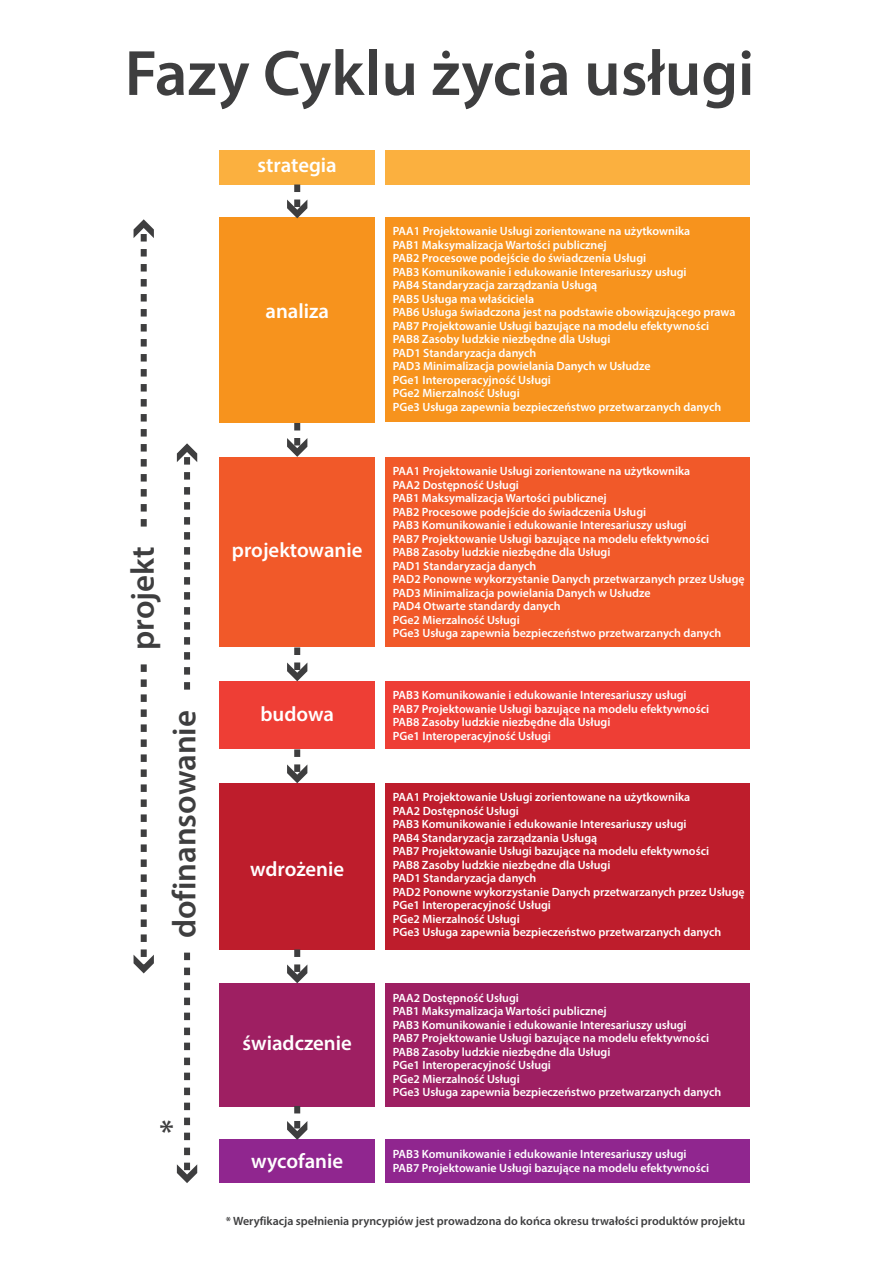
<style>
.page{position:relative;width:893px;height:1263px;background:#fff}
.page>*{position:absolute;margin:0;border:0;box-sizing:border-box;transform-origin:0 0}
.t1{font:600 64.5px "Myriad Pro";color:#3e3e3f}
.t2{font:600 33px "Myriad Pro";color:#3e3e3f}
.t3{font:600 20.85px "Myriad Pro";color:#fff}
.t4{font:600 12px/13.5px "Myriad Pro";color:#fff}
.t5{font:600 12px "Myriad Pro";color:#3e3e3f}
</style>
<div class="page">
<div style="left:386px;top:150px;width:364px;height:35px;background:#fbb03f"></div>
<div style="left:386px;top:457px;width:364px;height:189px;background:#f15929"></div>
<div style="left:386px;top:217px;width:364px;height:205px;background:#f7931d"></div>
<div style="left:386px;top:681px;width:364px;height:68px;background:#ee3e35"></div>
<div style="left:386px;top:783px;width:364px;height:166px;background:#be1d2c"></div>
<div style="left:386px;top:983px;width:364px;height:123px;background:#9e1f62"></div>
<div style="left:386px;top:1139px;width:364px;height:44px;background:#90268f"></div>
<div style="left:220px;top:150px;width:155px;height:35px;background:#fbb03f"></div>
<div style="left:220px;top:457px;width:155px;height:189px;background:#f15929"></div>
<div style="left:220px;top:217px;width:155px;height:206px;background:#f7931d"></div>
<div style="left:220px;top:681px;width:155px;height:68px;background:#ee3e35"></div>
<div style="left:220px;top:783px;width:155px;height:166px;background:#be1d2c"></div>
<div style="left:220px;top:983px;width:155px;height:123px;background:#9e1f62"></div>
<div style="left:220px;top:1139px;width:155px;height:44px;background:#90268f"></div>
<svg style="left:177px;top:953px;width:20px;height:230px"></svg>
<svg style="left:177px;top:443px;width:20px;height:247px"></svg>
<svg style="left:134px;top:664px;width:20px;height:309px"></svg>
<svg style="left:134px;top:219px;width:20px;height:308px"></svg>
<svg style="left:287px;top:185px;width:20px;height:33px"></svg>
<svg style="left:287px;top:423px;width:20px;height:34px"></svg>
<svg style="left:287px;top:647px;width:20px;height:34px"></svg>
<svg style="left:287px;top:749px;width:20px;height:34px"></svg>
<svg style="left:287px;top:949px;width:20px;height:34px"></svg>
<svg style="left:287px;top:1106px;width:20px;height:34px"></svg>
<h1 class="t1" style="left:125px;top:32px;width:631px">Fazy Cyklu życia usługi</h1>
<h2 class="t2" style="left:122px;top:650px;width:105px;rotate:-90deg">projekt</h2>
<h2 class="t2" style="left:163px;top:938px;width:230px;rotate:-90deg">dofinansowanie</h2>
<h2 class="t2" style="left:159px;top:1111px;width:16px">*</h2>
<h3 class="t3" style="left:258px;top:152px;width:81px">strategia</h3>
<h3 class="t3" style="left:265px;top:297px;width:65px">analiza</h3>
<h3 class="t3" style="left:232px;top:537px;width:132px">projektowanie</h3>
<h3 class="t3" style="left:260px;top:700px;width:75px">budowa</h3>
<h3 class="t3" style="left:250px;top:855px;width:95px">wdrożenie</h3>
<h3 class="t3" style="left:243px;top:1030px;width:111px">świadczenie</h3>
<p class="t4" style="left:393px;top:224px;width:344px">PAA1 Projektowanie Usługi zorientowane na użytkownika<br>PAB1 Maksymalizacja Wartości publicznej<br>PAB2 Procesowe podejście do świadczenia Usługi<br>PAB3 Komunikowanie i edukowanie Interesariuszy usługi<br>PAB4 Standaryzacja zarządzania Usługą<br>PAB5 Usługa ma właściciela<br>PAB6 Usługa świadczona jest na podstawie obowiązującego prawa PAB7 Projektowanie Usługi bazujące na modelu efektywności PAB8 Zasoby ludzkie niezbędne dla Usługi<br>PAD1 Standaryzacja danych<br>PAD3 Minimalizacja powielania Danych w Usłudze<br>PGe1 Interoperacyjność Usługi<br>PGe2 Mierzalność Usługi<br>PGe3 Usługa zapewnia bezpieczeństwo przetwarzanych danych</p>
<p class="t4" style="left:393px;top:464px;width:353px">PAA1 Projektowanie Usługi zorientowane na użytkownika<br>PAA2 Dostępność Usługi<br>PAB1 Maksymalizacja Wartości publicznej<br>PAB2 Procesowe podejście do świadczenia Usługi<br>PAB3 Komunikowanie i edukowanie Interesariuszy usługi<br>PAB7 Projektowanie Usługi bazujące na modelu efektywności<br>PAB8 Zasoby ludzkie niezbędne dla Usługi<br>PAD1 Standaryzacja danych<br>PAD2 Ponowne wykorzystanie Danych przetwarzanych przez Usługę PAD3 Minimalizacja powielania Danych w Usłudze<br>PAD4 Otwarte standardy danych<br>PGe2 Mierzalność Usługi<br>PGe3 Usługa zapewnia bezpieczeństwo przetwarzanych danych</p>
<p class="t4" style="left:393px;top:688px;width:318px">PAB3 Komunikowanie i edukowanie Interesariuszy usługi PAB7 Projektowanie Usługi bazujące na modelu efektywności PAB8 Zasoby ludzkie niezbędne dla Usługi<br>PGe1 Interoperacyjność Usługi</p>
<p class="t4" style="left:393px;top:790px;width:353px">PAA1 Projektowanie Usługi zorientowane na użytkownika<br>PAA2 Dostępność Usługi<br>PAB3 Komunikowanie i edukowanie Interesariuszy usługi<br>PAB4 Standaryzacja zarządzania Usługą<br>PAB7 Projektowanie Usługi bazujące na modelu efektywności<br>PAB8 Zasoby ludzkie niezbędne dla Usługi<br>PAD1 Standaryzacja danych<br>PAD2 Ponowne wykorzystanie Danych przetwarzanych przez Usługę PGe1 Interoperacyjność Usługi<br>PGe2 Mierzalność Usługi<br>PGe3 Usługa zapewnia bezpieczeństwo przetwarzanych danych</p>
<p class="t4" style="left:393px;top:991px;width:330px">PAA2 Dostępność Usługi<br>PAB1 Maksymalizacja Wartości publicznej<br>PAB3 Komunikowanie i edukowanie Interesariuszy usługi<br>PAB7 Projektowanie Usługi bazujące na modelu efektywności PAB8 Zasoby ludzkie niezbędne dla Usługi<br>PGe1 Interoperacyjność Usługi<br>PGe2 Mierzalność Usługi<br>PGe3 Usługa zapewnia bezpieczeństwo przetwarzanych danych</p>
<h3 class="t3" style="left:251px;top:1147px;width:93px">wycofanie</h3>
<p class="t4" style="left:393px;top:1147px;width:318px">PAB3 Komunikowanie i edukowanie Interesariuszy usługi<br>PAB7 Projektowanie Usługi bazujące na modelu efektywności</p>
<p class="t5" style="left:226px;top:1214px;width:521px">* Weryfikacja spełnienia pryncypiów jest prowadzona do końca okresu trwałości produktów projektu</p>
</div>
